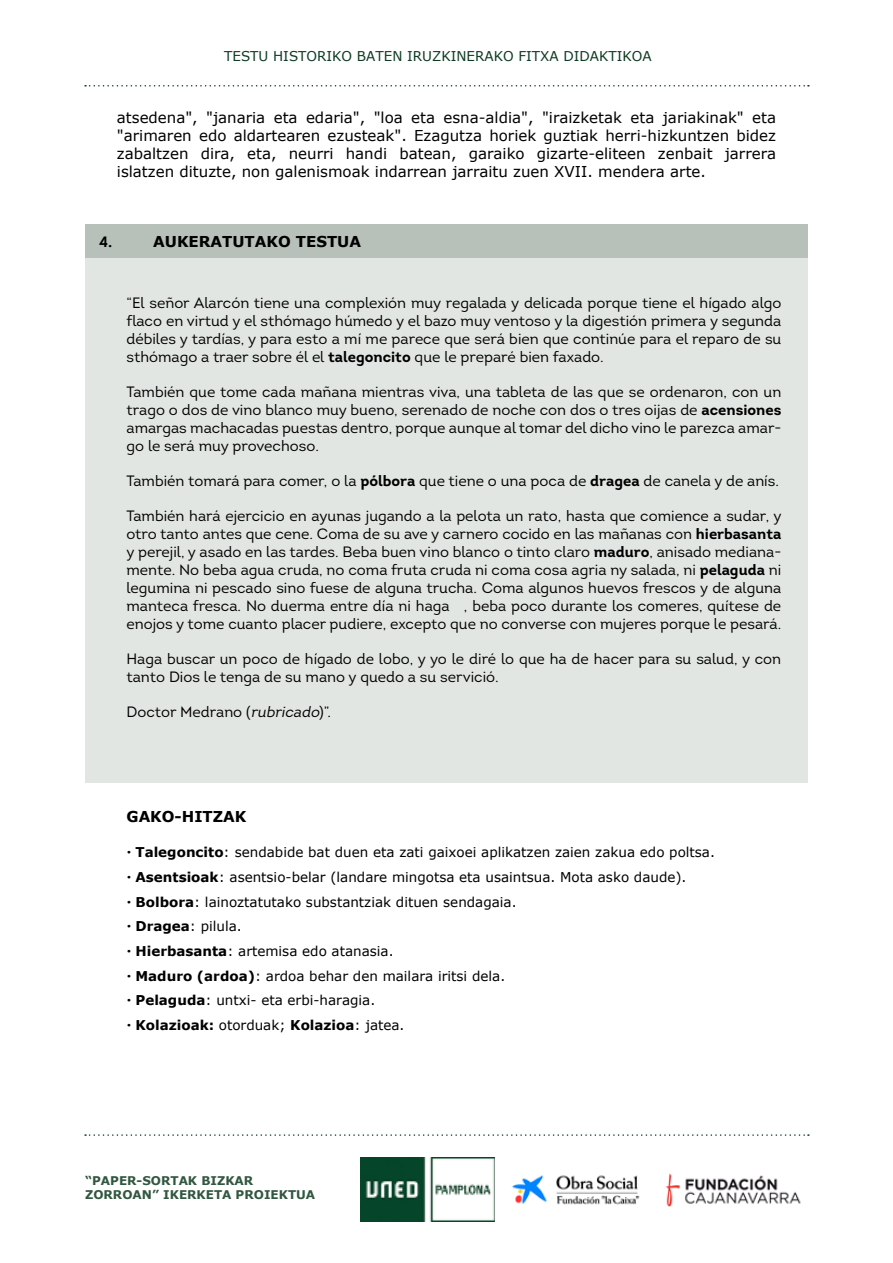
<style>
.page{position:relative;width:893px;height:1263px;background:#fff}
.page>*{position:absolute;margin:0;border:0;box-sizing:border-box;transform-origin:0 0}
.t1{font:15px/18px "Intro";color:#000;text-align:justify}
.t2{font:15px/18px "Verdana";color:#000;text-align:justify}
.t3{font:700 15px "Verdana";color:#000}
.t4{font:700 15px "Intro";color:#000}
.t5{font:13.5px "Verdana";color:#000}
.t6{font:13.5px "Verdana";color:#0d3c22}
.t7{font:700 13.5px "Verdana";color:#000}
.t8{font:700 12px/13.8px "Verdana";color:#325740}
.s1{font-weight:700}
.s2{font-style:italic}
.s3{font-family:"Intro"}
.s4{font-family:"Intro";font-weight:400}
.s5{font-weight:400}
</style>
<div class="page">
<img style="left:361px;top:1158px;width:133px;height:63px">
<svg style="left:85px;top:1134px;width:724px;height:2px"></svg>
<svg style="left:85px;top:85px;width:724px;height:2px"></svg>
<img style="left:512px;top:1175px;width:128px;height:30px">
<img style="left:665px;top:1173px;width:136px;height:34px">
<div style="left:85px;top:258px;width:723px;height:524px;background:#e2e6e2"></div>
<div style="left:85px;top:225px;width:723px;height:33px;background:#b7c1b9"></div>
<p class="t6" style="left:224px;top:47px;width:429px">TESTU HISTORIKO BATEN IRUZKINERAKO FITXA DIDAKTIKOA</p>
<p class="t2" style="left:117px;top:109px;width:661px">atsedena", "janaria eta edaria", "loa eta esna-aldia", "iraizketak eta jariakinak" eta "arimaren edo aldartearen ezusteak". Ezagutza horiek guztiak herri-hizkuntzen bidez zabaltzen dira, eta, neurri handi batean, garaiko gizarte-eliteen zenbait jarrera islatzen dituzte, non galenismoak indarrean jarraitu zuen XVII. mendera arte.</p>
<p class="t4" style="left:99px;top:232px;width:15px">4.</p>
<p class="t3" style="left:153px;top:231px;width:209px">AUKERATUTAKO TESTUA</p>
<p class="t1" style="left:126px;top:294px;width:656px">“El señor Alarcón tiene una complexión muy regalada y delicada porque tiene el hígado algo flaco en virtud y el sthómago húmedo y el bazo muy ventoso y la digestión primera y segunda débiles y tardías, y para esto a mí me parece que será bien que continúe para el reparo de su sthómago a traer sobre él el <span class="s1">talegoncito</span> que le preparé bien faxado.</p>
<p class="t1" style="left:126px;top:383px;width:656px">También que tome cada mañana mientras viva, una tableta de las que se ordenaron, con un trago o dos de vino blanco muy bueno, serenado de noche con dos o tres oijas de <span class="s1">acensiones </span>amargas machacadas puestas dentro, porque aunque al tomar del dicho vino le parezca amar&shy;go le será muy provechoso.</p>
<p class="t1" style="left:126px;top:472px;width:654px">También tomará para comer, o la <span class="s1">pólbora</span> que tiene o una poca de <span class="s1">dragea</span> de canela y de anís.</p>
<p class="t1" style="left:126px;top:507px;width:657px">También hará ejercicio en ayunas jugando a la pelota un rato, hasta que comience a sudar, y otro tanto antes que cene. Coma de su ave y carnero cocido en las mañanas con <span class="s1">hierbasanta </span>y perejil, y asado en las tardes. Beba buen vino blanco o tinto claro <span class="s1">maduro</span>, anisado mediana&shy;mente. No beba agua cruda, no coma fruta cruda ni coma cosa agria ny salada, ni <span class="s1">pelaguda</span> ni legumina ni pescado sino fuese de alguna trucha. Coma algunos huevos frescos y de alguna manteca fresca. No duerma entre día ni haga , beba poco durante los comeres, quítese de enojos y tome cuanto placer pudiere, excepto que no converse con mujeres porque le pesará.</p>
<p class="t1" style="left:126px;top:650px;width:656px">Haga buscar un poco de hígado de lobo, y yo le diré lo que ha de hacer para su salud, y con tanto Dios le tenga de su mano y quedo a su servició.</p>
<p class="t1" style="left:126px;top:703px;width:206px">Doctor Medrano (<span class="s2">rubricado</span>)”.</p>
<p class="t3" style="left:126px;top:806px;width:121px">GAKO-HITZAK</p>
<p class="t5" style="left:126px;top:843px;width:590px"><span class="s3">•</span> <span class="s1">Talegoncito</span>: sendabide bat duen eta zati gaixoei aplikatzen zaien zakua edo poltsa.</p>
<p class="t5" style="left:126px;top:867px;width:561px"><span class="s3">•</span> <span class="s1">Asentsioak</span>: asentsio-belar (landare mingotsa eta usaintsua. Mota asko daude).</p>
<p class="t5" style="left:126px;top:892px;width:392px"><span class="s3">•</span> <span class="s1">Bolbora</span>: lainoztatutako substantziak dituen sendagaia.</p>
<p class="t5" style="left:126px;top:917px;width:117px"><span class="s3">•</span> <span class="s1">Dragea</span>: pilula.</p>
<p class="t5" style="left:126px;top:942px;width:269px"><span class="s3">•</span> <span class="s1">Hierbasanta</span>: artemisa edo atanasia.</p>
<p class="t5" style="left:126px;top:966px;width:380px"><span class="s3">•</span> <span class="s1">Maduro (ardoa)</span>: ardoa behar den mailara iritsi dela.</p>
<p class="t5" style="left:126px;top:991px;width:250px"><span class="s3">•</span> <span class="s1">Pelaguda</span>: untxi- eta erbi-haragia.</p>
<p class="t7" style="left:126px;top:1015px;width:280px"><span class="s4">•</span> Kolazioak: <span class="s5">otorduak;</span> Kolazioa<span class="s5">: jatea.</span></p>
<p class="t8" style="left:85px;top:1174px;width:232px">“PAPER-SORTAK BIZKAR<br>ZORROAN” IKERKETA PROIEKTUA</p>
</div>
